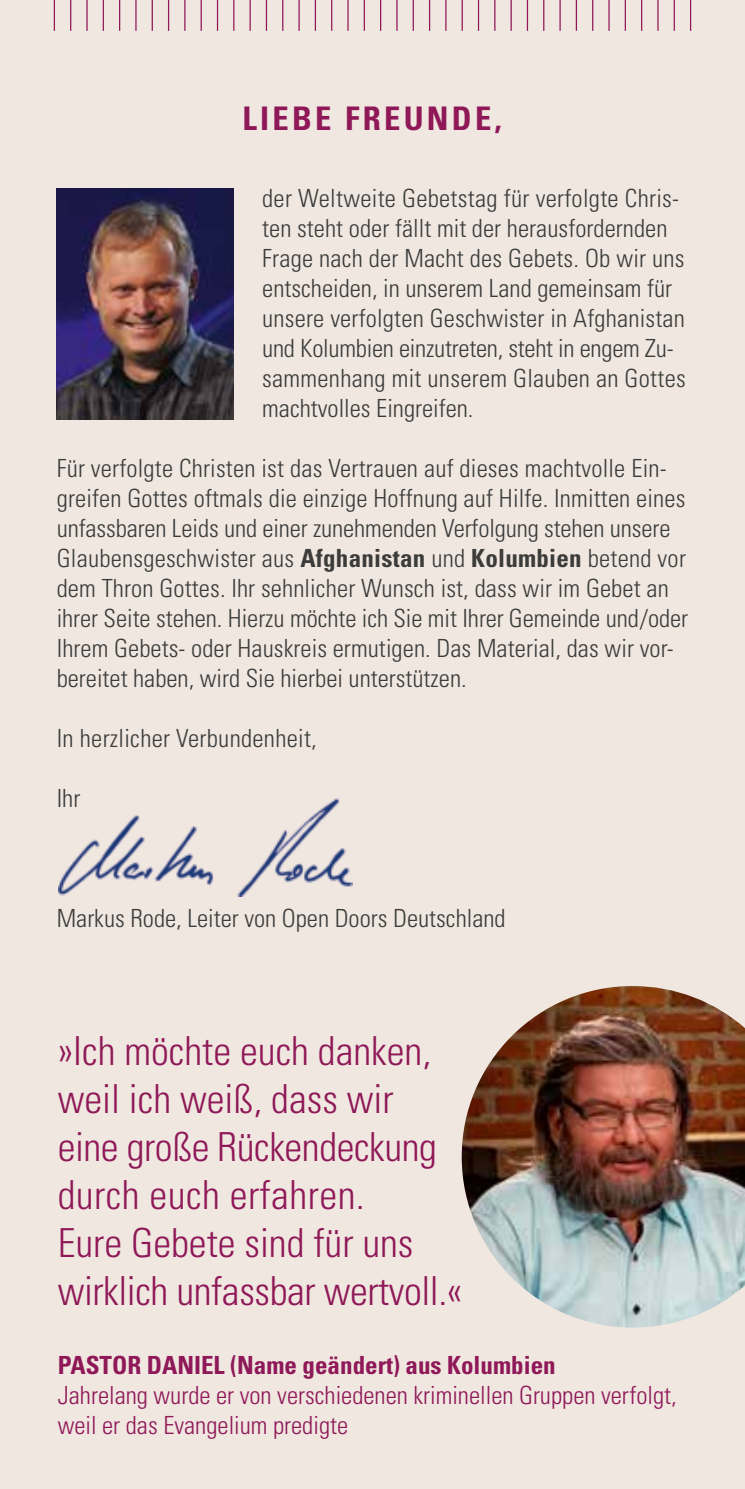
<style>
.page{position:relative;width:745px;height:1489px;background:#fff}
.page>*{position:absolute;margin:0;border:0;box-sizing:border-box;transform-origin:0 0}
.t1{font:300 condensed 40px/48px "Univers LT Std";color:#8f1858}
.t2{font:700 condensed 32.5px "Univers LT Std";letter-spacing:.1em;color:#8f1858}
.t3{font:300 condensed 25px/30px "Univers LT Std";letter-spacing:.005em;color:#3c3c3b}
.t4{font:300 condensed 25px/30px "Univers LT Std";color:#8f1858}
.t5{font:700 condensed 25px "Univers LT Std";color:#8f1858}
.s1{font-weight:700}
</style>
<div class="page">
<div style="left:0;top:0;width:744px;height:1488px;background:#f0e7e0"></div>
<hr style="left:249px;top:0;width:1px;height:31px;background:#8f1858">
<hr style="left:510px;top:0;width:1px;height:31px;background:#8f1858">
<hr style="left:380px;top:0;width:1px;height:31px;background:#8f1858">
<hr style="left:640px;top:0;width:2px;height:31px;background:#8f1858">
<hr style="left:266px;top:0;width:1px;height:31px;background:#8f1858">
<hr style="left:526px;top:0;width:1px;height:31px;background:#8f1858">
<hr style="left:396px;top:0;width:1px;height:31px;background:#8f1858">
<hr style="left:657px;top:0;width:1px;height:31px;background:#8f1858">
<hr style="left:233px;top:0;width:1px;height:31px;background:#8f1858">
<hr style="left:494px;top:0;width:1px;height:31px;background:#8f1858">
<hr style="left:363px;top:0;width:2px;height:31px;background:#8f1858">
<hr style="left:624px;top:0;width:1px;height:31px;background:#8f1858">
<hr style="left:151px;top:0;width:2px;height:31px;background:#8f1858">
<hr style="left:70px;top:0;width:1px;height:31px;background:#8f1858">
<hr style="left:412px;top:0;width:1px;height:31px;background:#8f1858">
<hr style="left:282px;top:0;width:1px;height:31px;background:#8f1858">
<hr style="left:543px;top:0;width:1px;height:31px;background:#8f1858">
<hr style="left:168px;top:0;width:1px;height:31px;background:#8f1858">
<hr style="left:86px;top:0;width:2px;height:31px;background:#8f1858">
<hr style="left:428px;top:0;width:2px;height:31px;background:#8f1858">
<hr style="left:298px;top:0;width:1px;height:31px;background:#8f1858">
<hr style="left:559px;top:0;width:1px;height:31px;background:#8f1858">
<hr style="left:184px;top:0;width:1px;height:31px;background:#8f1858">
<hr style="left:103px;top:0;width:1px;height:31px;background:#8f1858">
<hr style="left:445px;top:0;width:1px;height:31px;background:#8f1858">
<hr style="left:314px;top:0;width:2px;height:31px;background:#8f1858">
<hr style="left:575px;top:0;width:1px;height:31px;background:#8f1858">
<hr style="left:135px;top:0;width:1px;height:31px;background:#8f1858">
<hr style="left:54px;top:0;width:1px;height:31px;background:#8f1858">
<hr style="left:200px;top:0;width:2px;height:31px;background:#8f1858">
<hr style="left:119px;top:0;width:1px;height:31px;background:#8f1858">
<hr style="left:461px;top:0;width:1px;height:31px;background:#8f1858">
<hr style="left:331px;top:0;width:1px;height:31px;background:#8f1858">
<hr style="left:591px;top:0;width:2px;height:31px;background:#8f1858">
<hr style="left:673px;top:0;width:1px;height:31px;background:#8f1858">
<hr style="left:217px;top:0;width:1px;height:31px;background:#8f1858">
<hr style="left:477px;top:0;width:2px;height:31px;background:#8f1858">
<hr style="left:347px;top:0;width:1px;height:31px;background:#8f1858">
<hr style="left:608px;top:0;width:1px;height:31px;background:#8f1858">
<hr style="left:689px;top:0;width:1px;height:31px;background:#8f1858">
<img style="left:461px;top:986px;width:283px;height:341px">
<img style="left:57px;top:189px;width:177px;height:231px">
<img style="left:59px;top:798px;width:293px;height:98px">
<h2 class="t2" style="left:242px;top:99px;width:260px">LIEBE FREUNDE,</h2>
<p class="t3" style="left:262px;top:183px;width:425px">der Weltweite Gebetstag für verfolgte Chris&shy;ten steht oder fällt mit der herausfordernden Frage nach der Macht des Gebets. Ob wir uns entscheiden, in unserem Land gemeinsam für unsere verfolgten Geschwister in Afghanistan und Kolumbien einzutreten, steht in engem Zu&shy;sammenhang mit unserem Glauben an Gottes machtvolles Eingreifen.</p>
<p class="t3" style="left:57px;top:453px;width:632px">Für verfolgte Christen ist das Vertrauen auf dieses machtvolle Ein&shy;greifen Gottes oftmals die einzige Hoffnung auf Hilfe. Inmitten eines unfassbaren Leids und einer zunehmenden Verfolgung stehen unsere Glaubensgeschwister aus <span class="s1">Afghanistan</span> und <span class="s1">Kolumbien</span> betend vor dem Thron Gottes. Ihr sehnlicher Wunsch ist, dass wir im Gebet an ihrer Seite stehen. Hierzu möchte ich Sie mit Ihrer Gemeinde und/oder Ihrem Gebets- oder Hauskreis ermutigen. Das Material, das wir vor&shy;bereitet haben, wird Sie hierbei unterstützen.</p>
<p class="t3" style="left:57px;top:723px;width:261px">In herzlicher Verbundenheit,</p>
<p class="t3" style="left:57px;top:783px;width:25px">Ihr</p>
<p class="t3" style="left:57px;top:903px;width:450px">Markus Rode, Leiter von Open Doors Deutschland</p>
<h1 class="t1" style="left:58px;top:1027px;width:406px">»Ich möchte euch danken, weil ich weiß, dass wir eine große Rückendeckung durch euch erfahren.<br>Eure Gebete sind für uns wirklich unfassbar wertvoll.«</h1>
<p class="t5" style="left:58px;top:1349px;width:499px">PASTOR DANIEL (Name geändert) aus Kolumbien</p>
<p class="t4" style="left:58px;top:1380px;width:620px">Jahrelang wurde er von verschiedenen kriminellen Gruppen verfolgt, weil er das Evangelium predigte</p>
</div>
